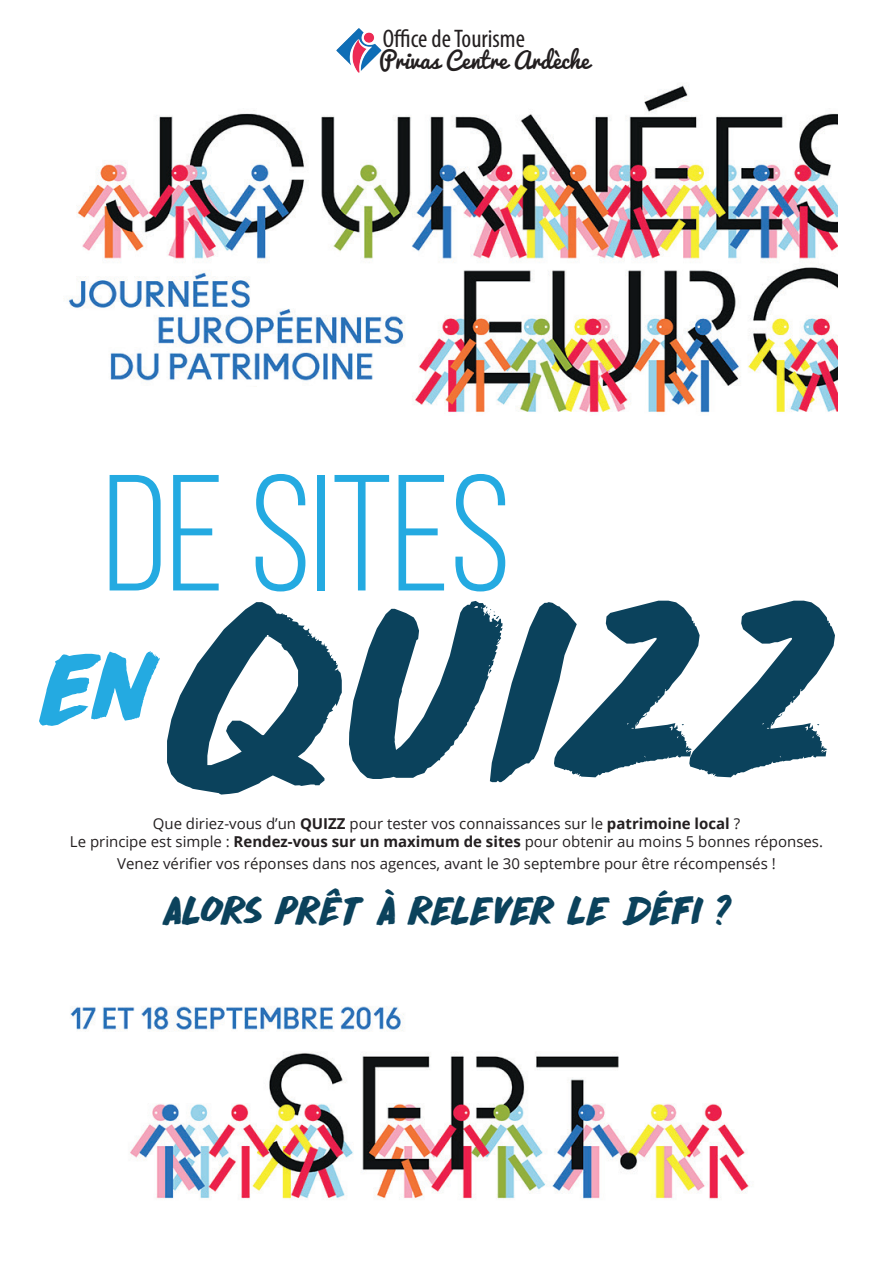
<style>
.page{position:relative;width:893px;height:1263px;background:#fff}
.page>*{position:absolute;margin:0;border:0;box-sizing:border-box;transform-origin:0 0}
.t1{font:240px "DK Drop Dead Gorgeous";letter-spacing:-.08em;color:#0b425c}
.t2{font:165px "Bebas Neue";color:#24aae1}
.t3{font:93px "DK Drop Dead Gorgeous";color:#24aae1}
.t4{font:36px "DK Drop Dead Gorgeous";letter-spacing:-.085em;color:#0b425c}
.t5{font:condensed 25.5px "Myriad Pro";color:#231f20}
.t6{font:22.5px "Pacifico";color:#231f20}
.t7{font:15px/18px "Open Sans";color:#231f20;text-align:center}
.s1{font-weight:700}
</style>
<div class="page">
<img style="left:68px;top:84px;width:770px;height:329px">
<div style="left:0;top:387px;width:402px;height:462px;background:#fff"></div>
<img style="left:70px;top:1006px;width:680px;height:194px">
<div style="left:417px;top:549px;width:476px;height:500px;background:#fff"></div>
<div style="left:19px;top:61px;width:121px;height:70px;background:#fff"></div>
<img style="left:336px;top:28px;width:46px;height:45px">
<h3 class="t5" style="left:383px;top:23px;width:144px">Office de Tourisme</h3>
<h3 class="t6" style="left:379px;top:48px;width:212px">Privas Centre Ardèche</h3>
<h2 class="t2" style="left:103px;top:445px;width:409px">DE SITES</h2>
<h1 class="t1" style="left:160px;top:536px;width:677px">Quizz</h1>
<h3 class="t3" style="left:36px;top:626px;width:125px">en</h3>
<p class="t7" style="left:70px;top:814px;width:755px">Que diriez-vous d’un <span class="s1">QUIZZ</span> pour tester vos connaissances sur le <span class="s1">patrimoine local</span> ?<br>Le principe est simple : <span class="s1">Rendez-vous sur un maximum de sites</span> pour obtenir au moins 5 bonnes réponses.</p>
<p class="t7" style="left:117px;top:854px;width:660px">Venez vérifier vos réponses dans nos agences, avant le 30 septembre pour être récompensés !</p>
<h3 class="t4" style="left:161px;top:887px;width:572px">ALORS PRÊT À RELEVER LE DÉFI ?</h3>
</div>
